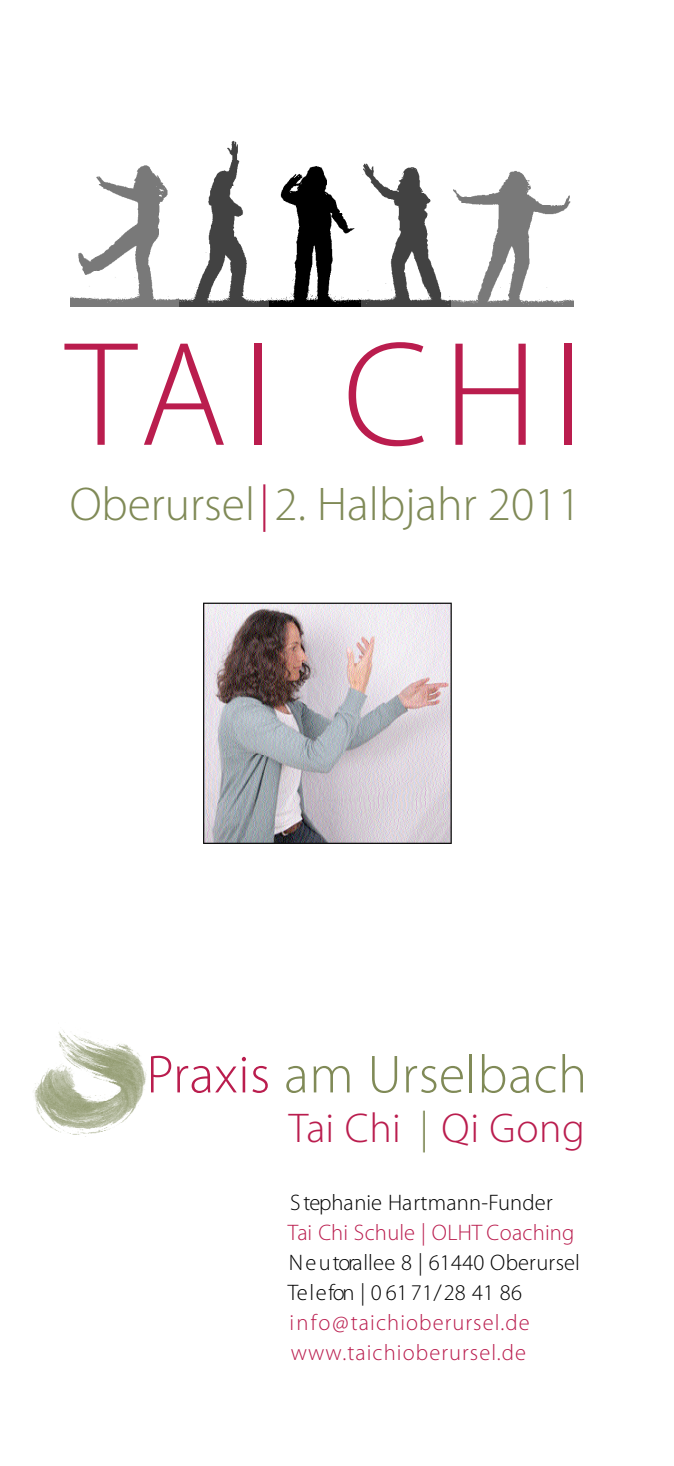
<style>
.page{position:relative;width:674px;height:1466px;background:#fff}
.page>*{position:absolute;margin:0;border:0;box-sizing:border-box;transform-origin:0 0}
.t1{font:300 150px "Myriad Pro";color:#ba1d4e}
.t2{font:300 54px "Myriad Pro";letter-spacing:.01em;color:#808a57}
.t3{font:300 47.5px "Myriad Pro";color:#808a57}
.t4{font:300 41.75px "Myriad Pro";letter-spacing:.015em;color:#ba1d4e}
.t5{font:300 22.5px/30px "Myriad Pro";color:#000}
.t6{font:300 22.5px/30px "Myriad Pro";letter-spacing:.05em;color:#ba1d4e}
.t7{font:300 22.5px "Myriad Pro";letter-spacing:.015em;color:#ba1d4e}
.s1{color:#ba1d4e}
.s2{color:#808a57}
</style>
<div class="page">
<img style="left:178px;top:140px;width:91px;height:167px">
<img style="left:70px;top:165px;width:108px;height:142px">
<img style="left:269px;top:166px;width:92px;height:141px">
<img style="left:361px;top:163px;width:90px;height:144px">
<img style="left:451px;top:171px;width:121px;height:136px">
<div style="left:258px;top:136px;width:154px;height:18px;background:#fff"></div>
<img style="left:203px;top:602px;width:248px;height:242px">
<img style="left:33px;top:1030px;width:113px;height:107px">
<h1 class="t1" style="left:66px;top:332px;width:519px">TA I C H I</h1>
<h3 class="t3" style="left:70px;top:484px;width:512px">Oberursel<span class="s1">|</span>2. Halbjahr 2011</h3>
<h2 class="t2" style="left:146px;top:1052px;width:441px"><span class="s1">Pra x is</span> am Urselbach</h2>
<h3 class="t4" style="left:289px;top:1111px;width:297px">Tai Chi <span class="s2">|</span> Qi Go n g</h3>
<p class="t5" style="left:290px;top:1189px;width:264px">S tephanie Hart m a n n -Fu n d e r</p>
<p class="t7" style="left:287px;top:1223px;width:288px">Tai Chi Schule | OLHT Co a c h in g</p>
<p class="t5" style="left:287px;top:1249px;width:293px">N e u torallee 8 | 61440 Oberursel<br>Te l e fon | 0 61 7 1/28 41 86</p>
<p class="t6" style="left:289px;top:1309px;width:241px">i n fo @t a ic h io b e r u r s e l.d e www.t a ic h io b e r u r s e l.d e</p>
</div>
